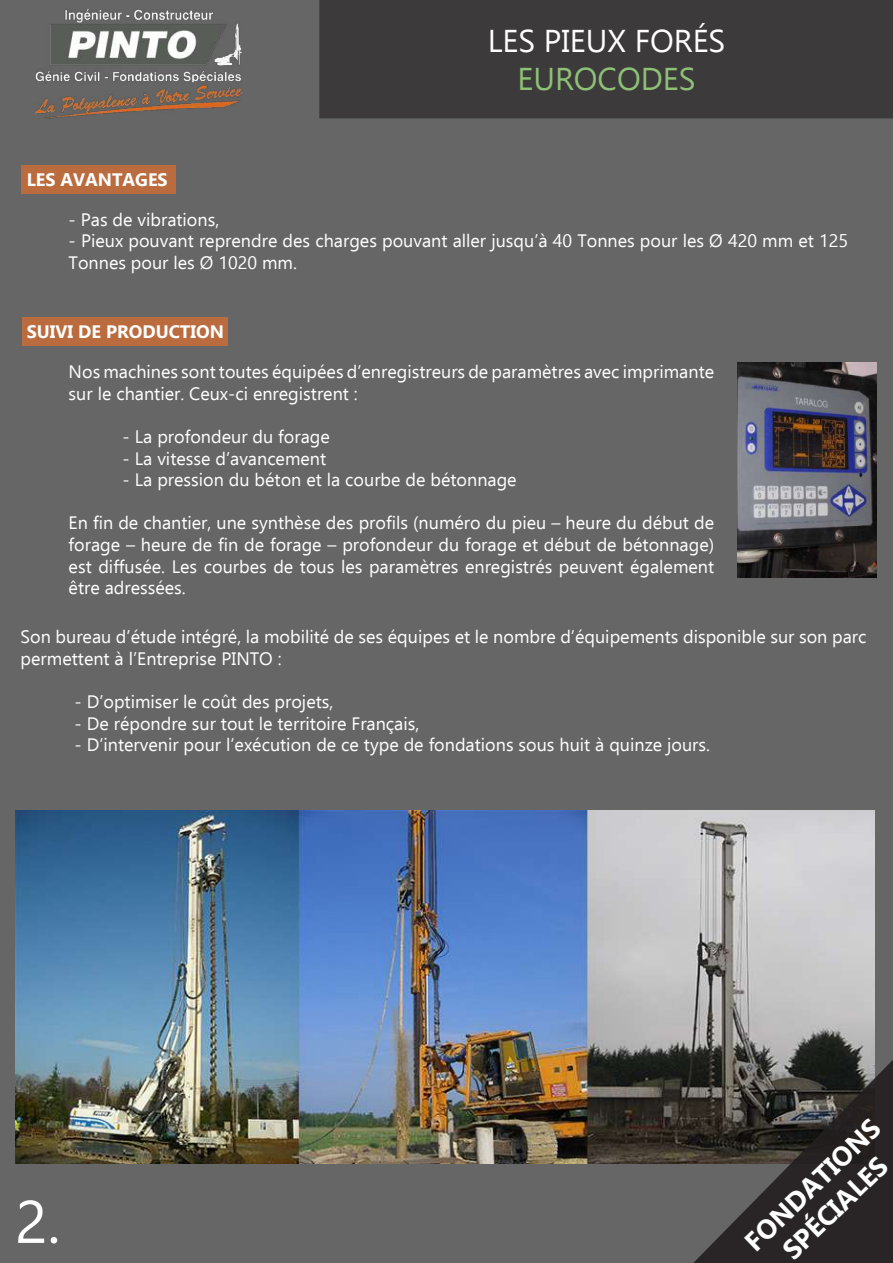
<style>
.page{position:relative;width:893px;height:1263px;background:#666}
.page>*{position:absolute;margin:0;border:0;box-sizing:border-box;transform-origin:0 0}
.t1{font:60px "Ebrima";color:#fff}
.t2{font:31.5px "Ebrima";color:#fff}
.t3{font:31.5px "Ebrima";color:#8dc176}
.t4{font:700 27px/32.4px "Ebrima";color:#fff;text-align:center}
.t5{font:18px/21.6px "Ebrima";color:#fff}
.t6{font:700 18px "Ebrima";color:#fff}
</style>
<div class="page">
<div style="left:319px;top:0;width:574px;height:118px;background:#3d3a3b"></div>
<img style="left:35px;top:10px;width:206px;height:108px">
<div style="left:21px;top:165px;width:154px;height:28px;background:#ba6c3e"></div>
<div style="left:22px;top:318px;width:206px;height:28px;background:#ba6c3e"></div>
<img style="left:737px;top:363px;width:139px;height:215px">
<img style="left:15px;top:811px;width:859px;height:352px">
<svg style="left:578px;top:1014px;width:315px;height:249px"></svg>
<p class="t6" style="left:27px;top:165px;width:143px">LES AVANTAGES</p>
<h2 class="t2" style="left:488px;top:17px;width:239px">LES PIEUX FORÉS</h2>
<h2 class="t3" style="left:517px;top:55px;width:180px">EUROCODES</h2>
<p class="t5" style="left:69px;top:208px;width:152px">- Pas de vibrations,</p>
<p class="t5" style="left:69px;top:230px;width:781px">- Pieux pouvant reprendre des charges pouvant aller jusqu’à 40 Tonnes pour les Ø 420 mm et 125<br>Tonnes pour les Ø 1020 mm.</p>
<p class="t6" style="left:27px;top:318px;width:199px">SUIVI DE PRODUCTION</p>
<p class="t5" style="left:69px;top:360px;width:647px">Nos machines sont toutes équipées d’enregistreurs de paramètres avec imprimante sur le chantier. Ceux-ci enregistrent :</p>
<p class="t5" style="left:123px;top:425px;width:209px">- La profondeur du forage</p>
<p class="t5" style="left:123px;top:447px;width:205px">- La vitesse d’avancement</p>
<p class="t5" style="left:123px;top:468px;width:396px">- La pression du béton et la courbe de bétonnage</p>
<p class="t5" style="left:69px;top:512px;width:647px;text-align:justify">En fin de chantier, une synthèse des profils (numéro du pieu – heure du début de forage – heure de fin de forage – profondeur du forage et début de bétonnage) est diffusée. Les courbes de tous les paramètres enregistrés peuvent également être adressées.</p>
<p class="t5" style="left:21px;top:626px;width:847px">Son bureau d’étude intégré, la mobilité de ses équipes et le nombre d’équipements disponible sur son parc permettent à l’Entreprise PINTO :</p>
<p class="t5" style="left:75px;top:690px;width:260px">- D’optimiser le coût des projets,</p>
<p class="t5" style="left:75px;top:712px;width:346px">- De répondre sur tout le territoire Français,</p>
<p class="t5" style="left:75px;top:734px;width:637px">- D’intervenir pour l’exécution de ce type de fondations sous huit à quinze jours.</p>
<h1 class="t1" style="left:15px;top:1177px;width:47px">2.</h1>
<h3 class="t4" style="left:737px;top:1233px;width:178px;rotate:-44deg">FONDATIONS<br>SPÉCIALES</h3>
</div>
